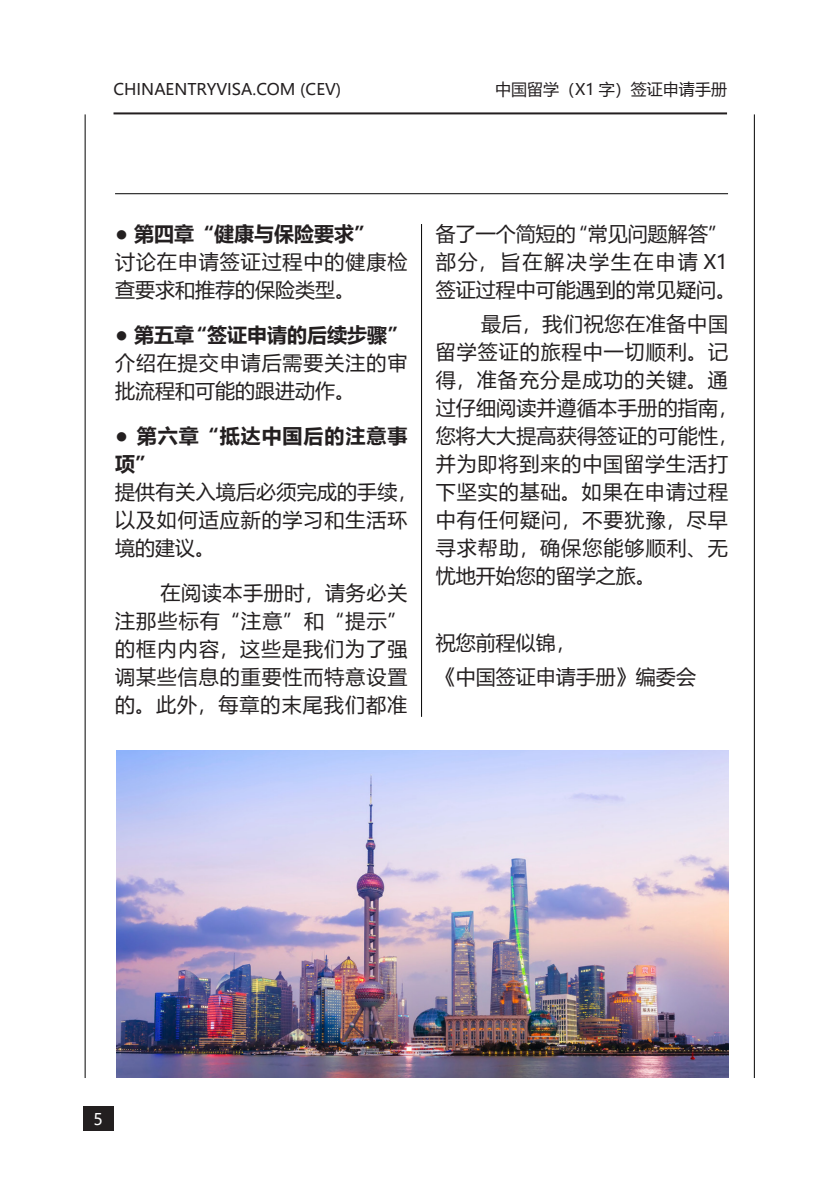
<style>
.page{position:relative;width:840px;height:1191px;background:#fff}
.page>*{position:absolute;margin:0;border:0;box-sizing:border-box;transform-origin:0 0}
.内文{font:20px/28px "Microsoft Ya Hei";letter-spacing:.045em;color:#231f20}
.内文-2{font:20px/28px "Microsoft Ya Hei";color:#231f20}
.内文-3{font:20px/28px "Microsoft Ya Hei";letter-spacing:.01em;color:#231f20}
.内文-4{font:700 20px "Microsoft Ya Hei";color:#231f20}
.内文-5{font:700 20px/28px "Microsoft Ya Hei";letter-spacing:.045em;color:#231f20}
.t1{font:16px "Microsoft Ya Hei";color:#231f20}
.t2{font:16px "Microsoft Ya Hei";color:#fff}
.s1{font-weight:400}
</style>
<div class="page">
<hr style="left:113px;top:112px;width:613px;height:2px;background:#231f20">
<img style="left:116px;top:750px;width:611px;height:327px">
<hr style="left:115px;top:193px;width:612px;height:1px;background:#030303">
<hr style="left:421px;top:224px;width:1px;height:493px;background:#030303">
<hr style="left:85px;top:114px;width:1px;height:964px;background:#030303">
<hr style="left:753px;top:114px;width:1px;height:964px;background:#030303">
<div style="left:83px;top:1106px;width:30px;height:24px;background:#231f20"></div>
<p class="t1" style="left:113px;top:78px;width:229px">CHINAENTRYVISA.COM (CEV)</p>
<p class="t1" style="left:495px;top:78px;width:233px">中国留学（X1 字）签证申请手册</p>
<p class="内文-4" style="left:115px;top:220px;width:260px"><span class="s1">●</span> 第四章“健康与保险要求”</p>
<p class="内文" style="left:115px;top:247px;width:293px">讨论在申请签证过程中的健康检查要求和推荐的保险类型。</p>
<p class="内文-4" style="left:115px;top:321px;width:293px"><span class="s1">●</span> 第五章“签证申请的后续步骤”</p>
<p class="内文" style="left:115px;top:348px;width:293px">介绍在提交申请后需要关注的审批流程和可能的跟进动作。</p>
<p class="内文-5" style="left:115px;top:421px;width:293px"><span class="s1">●</span> 第六章“抵达中国后的注意事项”</p>
<p class="内文-3" style="left:115px;top:477px;width:304px">提供有关入境后必须完成的手续，以及如何适应新的学习和生活环境的建议。</p>
<p class="内文" style="left:115px;top:578px;width:294px;text-align:justify;text-indent:45px">在阅读本手册时，请务必关注那些标有“注意”和“提示”的框内内容，这些是我们为了强调某些信息的重要性而特意设置的。此外，每章的末尾我们都准</p>
<p class="内文-2" style="left:435px;top:219px;width:302px">备了一个简短的“常见问题解答”部分，旨在解决学生在申请 X1签证过程中可能遇到的常见疑问。</p>
<p class="内文" style="left:435px;top:309px;width:304px;text-indent:45px">最后，我们祝您在准备中国留学签证的旅程中一切顺利。记得，准备充分是成功的关键。通过仔细阅读并遵循本手册的指南，您将大大提高获得签证的可能性，并为即将到来的中国留学生活打下坚实的基础。如果在申请过程中有任何疑问，不要犹豫，尽早寻求帮助，确保您能够顺利、无忧地开始您的留学之旅。</p>
<p class="内文" style="left:435px;top:628px;width:142px">祝您前程似锦，</p>
<p class="内文-2" style="left:435px;top:662px;width:262px">《中国签证申请手册》编委会</p>
<p class="t2" style="left:93px;top:1108px;width:11px">5</p>
</div>
